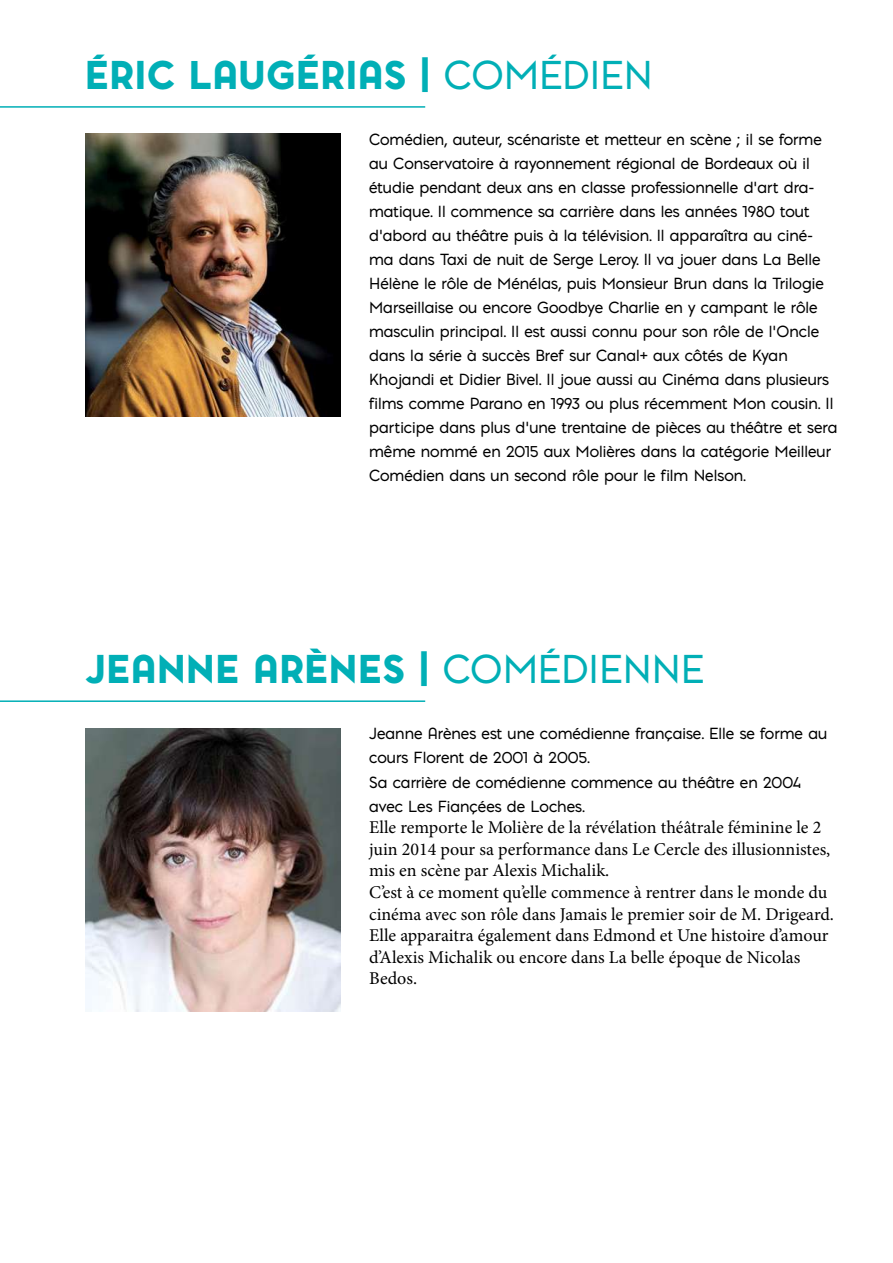
<style>
.page{position:relative;width:893px;height:1263px;background:#fff}
.page>*{position:absolute;margin:0;border:0;box-sizing:border-box;transform-origin:0 0}
.t1{font:900 37.5px "Pontiac";color:#01afb6}
.t2{font:18px/21.6px "Minion Pro";color:#000}
.t3{font:15px/24px "Pontiac";color:#000}
.s1{font-weight:400}
</style>
<div class="page">
<img style="left:85px;top:134px;width:255px;height:283px">
<hr style="left:0;top:106px;width:425px;height:2px;background:#01afb6">
<img style="left:85px;top:728px;width:255px;height:283px">
<hr style="left:0;top:700px;width:425px;height:2px;background:#01afb6">
<h1 class="t1" style="left:85px;top:46px;width:569px">ÉRIC LAUGÉRIAS | <span class="s1">COMÉDIEN</span></h1>
<p class="t3" style="left:369px;top:127px;width:470px">Comédien, auteur, scénariste et metteur en scène ; il se forme au Conservatoire à rayonnement régional de Bordeaux où il étudie pendant deux ans en classe professionnelle d’art dra&shy;matique. Il commence sa carrière dans les années 1980 tout d’abord au théâtre puis à la télévision. Il apparaîtra au ciné&shy;ma dans Taxi de nuit de Serge Leroy. Il va jouer dans La Belle Hélène le rôle de Ménélas, puis Monsieur Brun dans la Trilogie Marseillaise ou encore Goodbye Charlie en y campant le rôle masculin principal. Il est aussi connu pour son rôle de l’Oncle dans la série à succès Bref sur Canal+ aux côtés de Kyan Khojandi et Didier Bivel. Il joue aussi au Cinéma dans plusieurs films comme Parano en 1993 ou plus récemment Mon cousin. Il participe dans plus d’une trentaine de pièces au théâtre et sera même nommé en 2015 aux Molières dans la catégorie Meilleur Comédien dans un second rôle pour le film Nelson.</p>
<h1 class="t1" style="left:85px;top:640px;width:621px">JEANNE ARÈNES | <span class="s1">COMÉDIENNE</span></h1>
<p class="t3" style="left:369px;top:721px;width:460px">Jeanne Arènes est une comédienne française. Elle se forme au cours Florent de 2001 à 2005.<br>Sa carrière de comédienne commence au théâtre en 2004 avec Les Fiançées de Loches.</p>
<p class="t2" style="left:369px;top:817px;width:466px">Elle remporte le Molière de la révélation théâtrale féminine le 2 juin 2014 pour sa performance dans Le Cercle des illusionnistes, mis en scène par Alexis Michalik.<br>C’est à ce moment qu’elle commence à rentrer dans le monde du cinéma avec son rôle dans Jamais le premier soir de M. Drigeard.<br>Elle apparaitra également dans Edmond et Une histoire d’amour d’Alexis Michalik ou encore dans La belle époque de Nicolas Bedos.</p>
</div>
